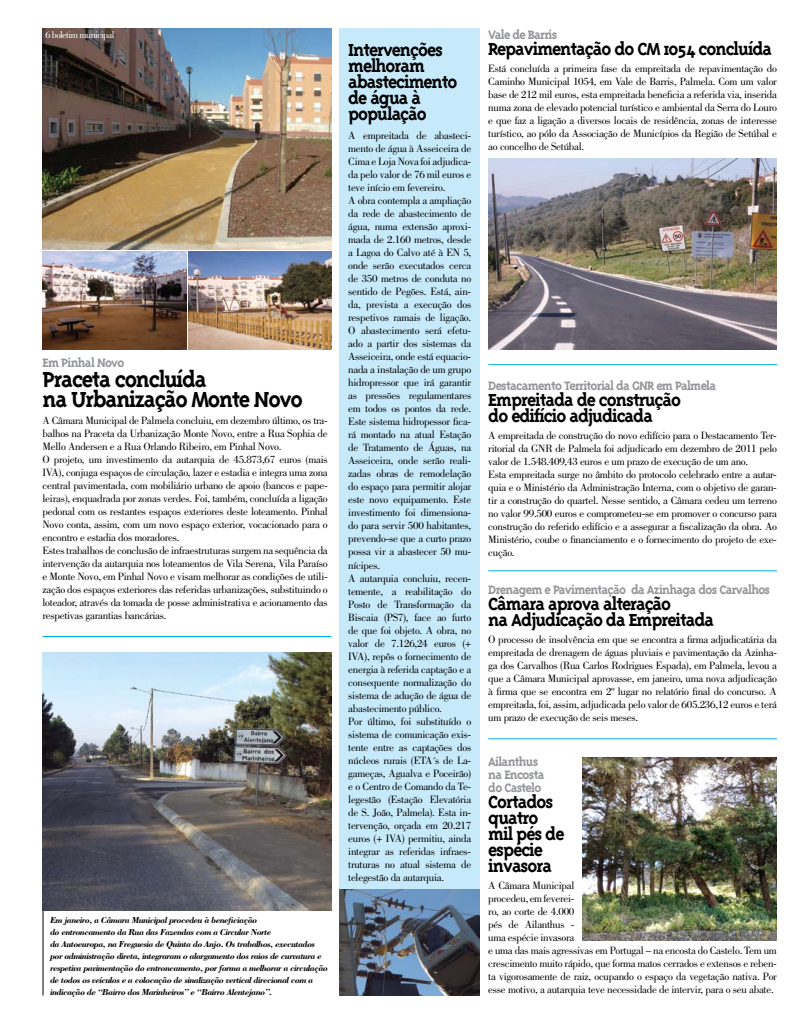
<style>
.page{position:relative;width:794px;height:1021px;background:#fff}
.page>*{position:absolute;margin:0;border:0;box-sizing:border-box;transform-origin:0 0}
.t1{font:700 25px/20px "Triplex Serif";letter-spacing:-.05em;color:#000}
.t2{font:700 20px/16px "Triplex Serif";letter-spacing:-.05em;color:#000}
.t3{font:700 14px/13px "Triplex Serif";letter-spacing:-.05em;color:#939598}
.t4{font:11px/13px "Bodoni Std";letter-spacing:-.025em;color:#000}
.t5{font:10px "Bodoni Std";letter-spacing:-.055em;color:#fff}
.t6{font:italic 700 9px/12px "Bodoni Std";letter-spacing:-.055em;color:#000}
</style>
<div class="page">
<hr style="left:43px;top:901px;width:1px;height:94px;background:#000">
<img style="left:43px;top:28px;width:288px;height:221px">
<div style="left:340px;top:28px;width:140px;height:967px;background:#c7eafb"></div>
<img style="left:43px;top:252px;width:143px;height:98px">
<img style="left:188px;top:252px;width:143px;height:98px">
<img style="left:340px;top:889px;width:140px;height:106px">
<hr style="left:488px;top:364px;width:289px;height:1px;background:#00aeef">
<hr style="left:488px;top:570px;width:289px;height:1px;background:#00aeef">
<hr style="left:43px;top:636px;width:288px;height:1px;background:#00aeef">
<hr style="left:488px;top:738px;width:289px;height:1px;background:#00aeef">
<img style="left:583px;top:757px;width:194px;height:183px">
<img style="left:43px;top:653px;width:288px;height:257px">
<img style="left:488px;top:159px;width:289px;height:191px">
<p class="t5" style="left:45px;top:29px;width:71px">6 boletim municipal</p>
<p class="t3" style="left:43px;top:356px;width:83px">Em Pinhal Novo</p>
<h1 class="t1" style="left:43px;top:369px;width:262px">Praceta concluída<br>na Urbanização Monte Novo</h1>
<p class="t4" style="left:43px;top:414px;width:287px">A Câmara Municipal de Palmela concluiu, em dezembro último, os tra&shy;balhos na Praceta da Urbanização Monte Novo, entre a Rua Sophia de Mello Andersen e a Rua Orlando Ribeiro, em Pinhal Novo.<br>O projeto, um investimento da autarquia de 45.873,67 euros (mais IVA), conjuga espaços de circulação, lazer e estadia e integra uma zona central pavimentada, com mobiliário urbano de apoio (bancos e pape&shy;leiras), enquadrada por zonas verdes. Foi, também, concluída a ligação pedonal com os restantes espaços exteriores deste loteamento. Pinhal Novo conta, assim, com um novo espaço exterior, vocacionado para o encontro e estadia dos moradores.<br>Estes trabalhos de conclusão de infraestruturas surgem na sequência da intervenção da autarquia nos loteamentos de Vila Serena, Vila Paraíso e Monte Novo, em Pinhal Novo e visam melhorar as condições de utili&shy;zação dos espaços exteriores das referidas urbanizações, substituindo o loteador, através da tomada de posse administrativa e acionamento das respetivas garantias bancárias.</p>
<p class="t6" style="left:50px;top:914px;width:279px">Em janeiro, a Câmara Municipal procedeu à beneficiação<br>do entroncamento da Rua das Fazendas com a Circular Norte<br>da Autoeuropa, na Freguesia de Quinta do Anjo. Os trabalhos, executados por administração direta, integraram o alargamento dos raios de curvatura e respetiva pavimentação do entroncamento, por forma a melhorar a circulação de todos os veículos e a colocação de sinalização vertical direcional com a indicação de “Bairro dos Marinheiros” e “Bairro Alentejano”.</p>
<h2 class="t2" style="left:348px;top:42px;width:111px">Intervenções melhoram abastecimento de água à população</h2>
<p class="t4" style="left:348px;top:129px;width:125px">A empreitada de abasteci&shy;mento de água à Asseiceira de<br>Cima e Loja Nova foi adjudica&shy;da pelo valor de 76 mil euros e teve início em fevereiro.<br>A obra contempla a ampliação da rede de abastecimento de água, numa extensão aproxi&shy;mada de 2.160 metros, desde a Lagoa do Calvo até à EN 5, onde serão executados cerca de 350 metros de conduta no sentido de Pegões. Está, ain&shy;da, prevista a execução dos respetivos ramais de ligação.<br>O abastecimento será efetu&shy;ado a partir dos sistemas da<br>Asseiceira, onde está equacio&shy;nada a instalação de um grupo hidropressor que irá garantir as pressões regulamentares em todos os pontos da rede.<br>Este sistema hidropessor fica&shy;rá montado na atual Estação de Tratamento de Águas, na<br>Asseiceira, onde serão reali&shy;zadas obras de remodelação do espaço para permitir alojar este novo equipamento. Este investimento foi dimensiona&shy;do para servir 500 habitantes, prevendo-se que a curto prazo possa vir a abastecer 50 mu&shy;nícipes.<br>A autarquia concluiu, recen&shy;temente, a reabilitação do<br>Posto de Transformação da<br>Biscaia (PS7), face ao furto de que foi objeto. A obra, no valor de 7.126,24 euros (+<br>IVA), repôs o fornecimento de energia à referida captação e a consequente normalização do sistema de adução de água de abastecimento público.<br>Por último, foi substituído o sistema de comunicação exis&shy;tente entre as captações dos núcleos rurais (ETA´s de La&shy;gameças, Agualva e Poceirão) e o Centro de Comando da Te&shy;legestão (Estação Elevatória de S. João, Palmela). Esta in&shy;tervenção, orçada em 20.217 euros (+ IVA) permitiu, ainda integrar as referidas infraes&shy;truturas no atual sistema de telegestão da autarquia.</p>
<p class="t3" style="left:488px;top:28px;width:71px">Vale de Barris</p>
<h2 class="t2" style="left:488px;top:41px;width:285px">Repavimentação do CM 1054 concluída</h2>
<p class="t4" style="left:488px;top:62px;width:290px;text-align:justify">Está concluída a primeira fase da empreitada de repavimentação do Caminho Municipal 1054, em Vale de Barris, Palmela. Com um valor base de 212 mil euros, esta empreitada beneficia a referida via, inserida numa zona de elevado potencial turístico e ambiental da Serra do Louro e que faz a ligação a diversos locais de residência, zonas de interesse turístico, ao pólo da Associação de Municípios da Região de Setúbal e ao concelho de Setúbal.</p>
<p class="t3" style="left:488px;top:378px;width:229px">Destacamento Territorial da GNR em Palmela</p>
<h2 class="t2" style="left:488px;top:391px;width:194px">Empreitada de construção do edifício adjudicada</h2>
<p class="t4" style="left:488px;top:428px;width:290px">A empreitada de construção do novo edifício para o Destacamento Ter&shy;ritorial da GNR de Palmela foi adjudicado em dezembro de 2011 pelo valor de 1.548.409,43 euros e um prazo de execução de um ano.<br>Esta empreitada surge no âmbito do protocolo celebrado entre a autar&shy;quia e o Ministério da Administração Interna, com o objetivo de garan&shy;tir a construção do quartel. Nesse sentido, a Câmara cedeu um terreno no valor 99.500 euros e comprometeu-se em promover o concurso para construção do referido edifício e a assegurar a fiscalização da obra. Ao Ministério, coube o financiamento e o fornecimento do projeto de exe&shy;cução.</p>
<p class="t3" style="left:488px;top:583px;width:283px">Drenagem e Pavimentação da Azinhaga dos Carvalhos</p>
<h2 class="t2" style="left:488px;top:596px;width:227px">Câmara aprova alteração<br>na Adjudicação da Empreitada</h2>
<p class="t4" style="left:488px;top:633px;width:290px;text-align:justify">O processo de insolvência em que se encontra a firma adjudicatária da empreitada de drenagem de águas pluviais e pavimentação da Azinha&shy;ga dos Carvalhos (Rua Carlos Rodrigues Espada), em Palmela, levou a que a Câmara Municipal aprovasse, em janeiro, uma nova adjudicação à firma que se encontra em 2º lugar no relatório final do concurso. A empreitada, foi, assim, adjudicada pelo valor de 605.236,12 euros e terá um prazo de execução de seis meses.</p>
<p class="t3" style="left:488px;top:755px;width:58px">Ailanthus na Encosta do Castelo</p>
<h2 class="t2" style="left:488px;top:793px;width:77px">Cortados quatro mil pés de espécie invasora</h2>
<p class="t4" style="left:488px;top:879px;width:290px">A Câmara Municipal<br>procedeu, em feverei-<br>ro, ao corte de 4.000<br>pés de Ailanthus -<br>uma espécie invasora<br>e uma das mais agressivas em Portugal – na encosta do Castelo. Tem um crescimento muito rápido, que forma matos cerrados e extensos e reben&shy;ta vigorosamente de raiz, ocupando o espaço da vegetação nativa. Por esse motivo, a autarquia teve necessidade de intervir, para o seu abate.</p>
</div>
